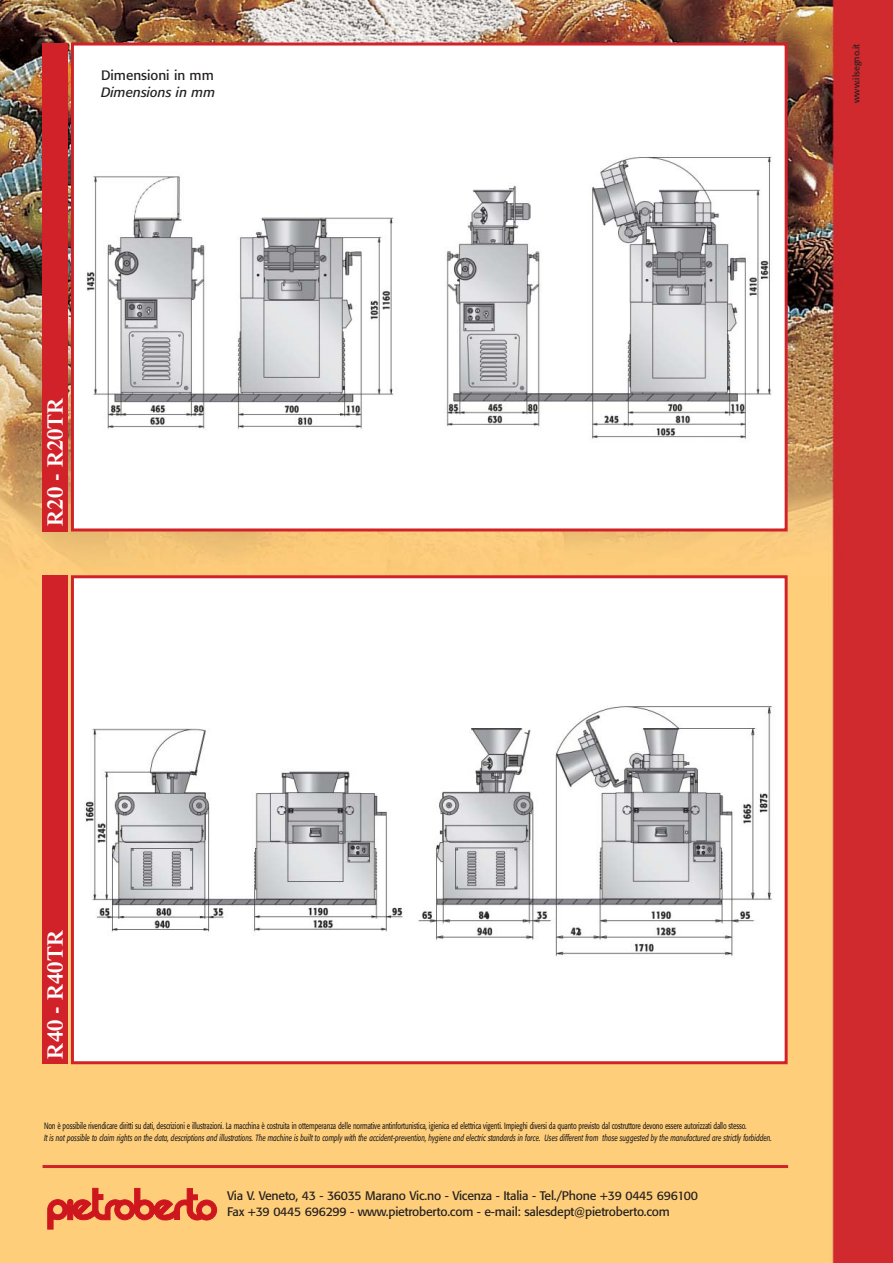
<style>
.page{position:relative;width:893px;height:1263px;background:#fff}
.page>*{position:absolute;margin:0;border:0;box-sizing:border-box;transform-origin:0 0}
.t1{font:600 22.5px "Times";color:#fff}
.t2{font:13.5px "Formata";color:#231f1f}
.t3{font:italic 13.5px "Formata";color:#231f1f}
.t4{font:12.3px/15.5px "Formata";letter-spacing:-.02em;color:#231f1f}
.t5{font:9px "Formata";letter-spacing:-.02em;color:#231f1f;scale:.7 1}
.t6{font:italic 9px "Formata";color:#231f1f;scale:.7 1}
.t7{font:9px "Formata";color:#231f1f}
</style>
<div class="page">
<img style="left:0;top:0;width:892px;height:1263px">
<div style="left:72px;top:44px;width:714px;height:486px;background:#fff"></div>
<div style="left:71px;top:43px;width:716px;height:488px;border:3px solid #d22229"></div>
<div style="left:72px;top:577px;width:714px;height:486px;background:#fff"></div>
<div style="left:71px;top:575px;width:716px;height:489px;border:3px solid #d22229"></div>
<div style="left:43px;top:43px;width:25px;height:488px;background:#d22229"></div>
<div style="left:43px;top:575px;width:25px;height:489px;background:#d22229"></div>
<img style="left:85px;top:728px;width:318px;height:204px">
<img style="left:418px;top:706px;width:354px;height:251px">
<img style="left:86px;top:156px;width:686px;height:283px">
<svg style="left:48px;top:1188px;width:169px;height:41px;background:#ea8555"></svg>
<hr style="left:43px;top:1165px;width:745px;height:3px;background:#d22229">
<h2 class="t2" style="left:101px;top:70px;width:114px">Dimensioni in mm</h2>
<h2 class="t3" style="left:101px;top:86px;width:116px">Dimensions in mm</h2>
<h1 class="t1" style="left:47px;top:526px;width:130px;rotate:-90deg">R20 - R20TR</h1>
<p class="t7" style="left:852px;top:103px;width:60px;rotate:-90deg">www.ilsegno.it</p>
<h1 class="t1" style="left:47px;top:1059px;width:130px;rotate:-90deg">R40 - R40TR</h1>
<p class="t5" style="left:44px;top:1122px;width:1005px">Non è possibile rivendicare diritti su dati, descrizioni e illustrazioni. La macchina è costruita in ottemperanza delle normative antinfortunistica, igienica ed elettrica vigenti. Impieghi diversi da quanto previsto dal costruttore devono essere autorizzati dallo stesso.</p>
<p class="t6" style="left:44px;top:1134px;width:1041px">It is not possible to claim rights on the data, descriptions and illustrations. The machine is built to comply with the accident-prevention, hygiene and electric standards in force. Uses different from those suggested by the manufactured are strictly forbidden.</p>
<h3 class="t4" style="left:227px;top:1189px;width:472px">Via V. Veneto, 43 - 36035 Marano Vic.no - Vicenza - Italia - Tel./Phone +39 0445 696100<br>Fax +39 0445 696299 - www.pietroberto.com - e-mail: salesdept@pietroberto.com</h3>
</div>
